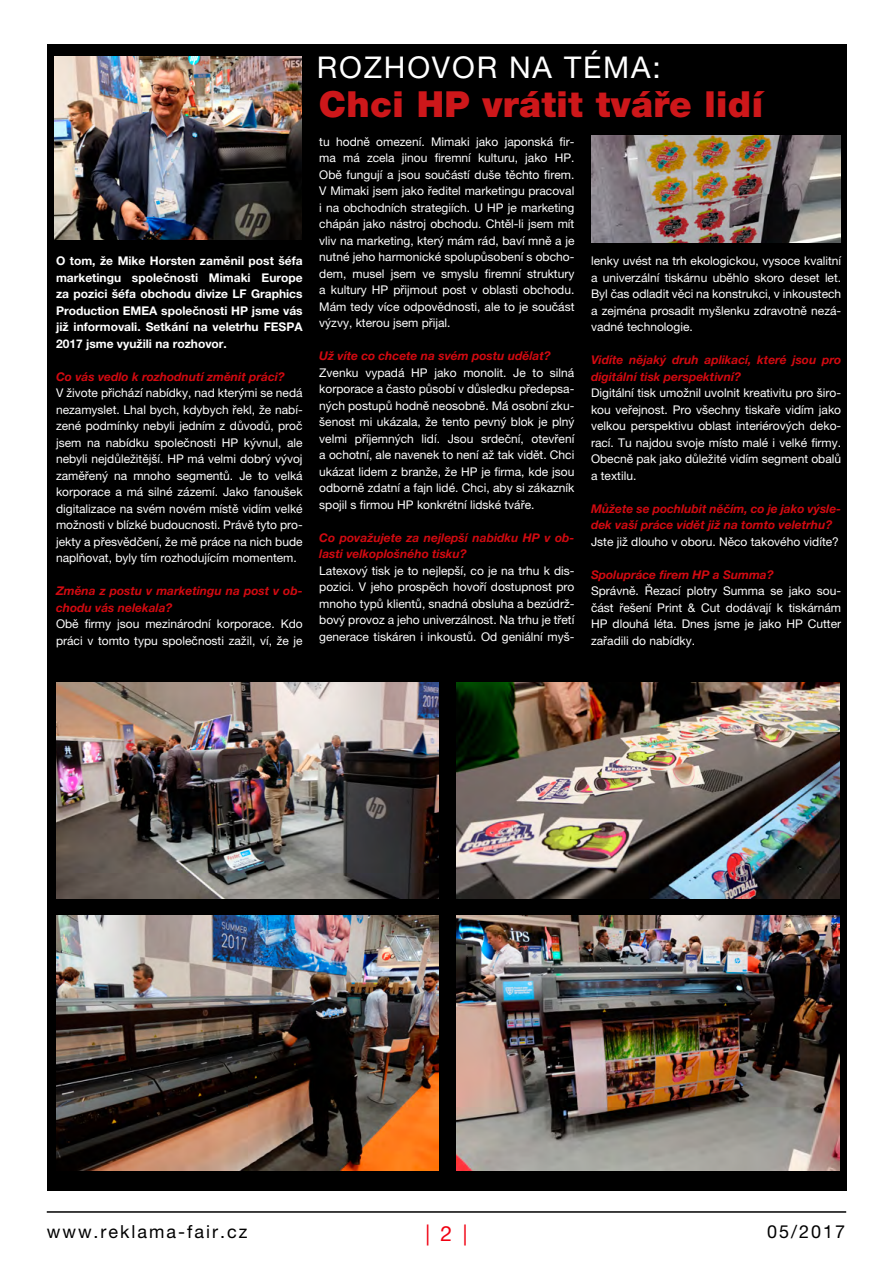
<style>
.page{position:relative;width:893px;height:1263px;background:#fff}
.page>*{position:absolute;margin:0;border:0;box-sizing:border-box;transform-origin:0 0}
.t1{font:900 36px "Helvetica Neue LT Pro";letter-spacing:.01em;color:#cd171a}
.t2{font:30px "Helvetica Neue LT Pro";letter-spacing:.06em;color:#fff}
.t3{font:21px "Helvetica Neue LT Pro";color:#f00011}
.t4{font:18px "Helvetica Neue LT Pro";letter-spacing:.11em;color:#000}
.t5{font:12px/16.5px "Helvetica Neue LT Pro";color:#fff;text-align:justify}
.t6{font:italic 700 12px/16.5px "Helvetica Neue LT Pro";color:#d20a11}
.t7{font:700 12px/16.5px "Helvetica Neue LT Pro";color:#fff;text-align:justify}
</style>
<div class="page">
<hr style="left:47px;top:1211px;width:799px;height:2px;background:#000">
<div style="left:47px;top:45px;width:799px;height:1146px;background:#000"></div>
<img style="left:457px;top:915px;width:382px;height:255px">
<img style="left:56px;top:915px;width:383px;height:255px">
<img style="left:55px;top:56px;width:247px;height:184px">
<img style="left:592px;top:135px;width:248px;height:107px">
<img style="left:457px;top:682px;width:382px;height:216px">
<img style="left:56px;top:682px;width:383px;height:216px">
<p class="t7" style="left:56px;top:252px;width:248px">O tom, že Mike Horsten zaměnil post šéfa marketingu společnosti Mimaki Europe za pozici šéfa obchodu divize LF Graphics Production EMEA společnosti HP jsme vás již informovali. Setkání na veletrhu FESPA 2017 jsme využili na rozhovor.</p>
<p class="t6" style="left:56px;top:368px;width:230px">Co vás vedlo k rozhodnutí změnit práci?</p>
<p class="t5" style="left:56px;top:384px;width:248px">V živote přichází nabídky, nad kterými se nedá nezamyslet. Lhal bych, kdybych řekl, že nabí&shy;zené podmínky nebyli jedním z důvodů, proč jsem na nabídku společnosti HP kývnul, ale nebyli nejdůležitější. HP má velmi dobrý vývoj zaměřený na mnoho segmentů. Je to velká korporace a má silné zázemí. Jako fanoušek digitalizace na svém novém místě vidím velké možnosti v blízké budoucnosti. Právě tyto pro&shy;jekty a přesvědčení, že mě práce na nich bude naplňovat, byly tím rozhodujícím momentem.</p>
<p class="t6" style="left:56px;top:582px;width:248px">Změna z postu v marketingu na post v ob&shy;chodu vás nelekala?</p>
<p class="t5" style="left:56px;top:615px;width:248px">Obě firmy jsou mezinárodní korporace. Kdo práci v tomto typu společnosti zažil, ví, že je</p>
<h2 class="t2" style="left:317px;top:49px;width:345px">ROZHOVOR NA TÉMA:</h2>
<h1 class="t1" style="left:319px;top:83px;width:446px">Chci HP vrátit tváře lidí</h1>
<p class="t5" style="left:319px;top:133px;width:257px">tu hodně omezení. Mimaki jako japonská fir&shy;ma má zcela jinou firemní kulturu, jako HP.<br>Obě fungují a jsou součástí duše těchto firem.<br>V Mimaki jsem jako ředitel marketingu pracoval i na obchodních strategiích. U HP je marketing chápán jako nástroj obchodu. Chtěl-li jsem mít vliv na marketing, který mám rád, baví mně a je nutné jeho harmonické spolupůsobení s obcho&shy;dem, musel jsem ve smyslu firemní struktury a kultury HP přijmout post v oblasti obchodu.<br>Mám tedy více odpovědnosti, ale to je součást výzvy, kterou jsem přijal.</p>
<p class="t6" style="left:319px;top:347px;width:233px">Už víte co chcete na svém postu udělat?</p>
<p class="t5" style="left:319px;top:364px;width:257px">Zvenku vypadá HP jako monolit. Je to silná korporace a často působí v důsledku předepsa&shy;ných postupů hodně neosobně. Má osobní zku&shy;šenost mi ukázala, že tento pevný blok je plný velmi příjemných lidí. Jsou srdeční, otevření a ochotní, ale navenek to není až tak vidět. Chci ukázat lidem z branže, že HP je firma, kde jsou odborně zdatní a fajn lidé. Chci, aby si zákazník spojil s firmou HP konkrétní lidské tváře.</p>
<p class="t6" style="left:319px;top:529px;width:257px">Co považujete za nejlepší nabidku HP v ob&shy;lasti velkoplošného tisku?</p>
<p class="t5" style="left:319px;top:562px;width:257px">Latexový tisk je to nejlepší, co je na trhu k dis&shy;pozici. V jeho prospěch hovoří dostupnost pro mnoho typů klientů, snadná obsluha a bezúdrž&shy;bový provoz a jeho univerzálnost. Na trhu je třetí generace tiskáren i inkoustů. Od geniální myš-</p>
<p class="t5" style="left:591px;top:252px;width:252px">lenky uvést na trh ekologickou, vysoce kvalitní a univerzální tiskárnu uběhlo skoro deset let.<br>Byl čas odladit věci na konstrukci, v inkoustech a zejména prosadit myšlenku zdravotně nezá&shy;vadné technologie.</p>
<p class="t6" style="left:591px;top:351px;width:252px">Vidíte nějaký druh aplikací, které jsou pro digitální tisk perspektivní?</p>
<p class="t5" style="left:591px;top:384px;width:252px">Digitální tisk umožnil uvolnit kreativitu pro širo&shy;kou veřejnost. Pro všechny tiskaře vidím jako velkou perspektivu oblast interiérových deko&shy;rací. Tu najdou svoje místo malé i velké firmy.<br>Obecně pak jako důležité vidím segment obalů a textilu.</p>
<p class="t6" style="left:591px;top:500px;width:252px">Můžete se pochlubit něčím, co je jako výsle&shy;dek vaší práce vidět již na tomto veletrhu?</p>
<p class="t5" style="left:591px;top:533px;width:249px">Jste již dlouho v oboru. Něco takového vidíte?</p>
<p class="t6" style="left:591px;top:566px;width:184px">Spolupráce firem HP a Summa?</p>
<p class="t5" style="left:591px;top:582px;width:252px">Správně. Řezací plotry Summa se jako sou&shy;část řešení Print &amp; Cut dodávají k tiskárnám HP dlouhá léta. Dnes jsme je jako HP Cutter zařadili do nabídky.</p>
<h3 class="t4" style="left:47px;top:1221px;width:202px">www.reklama-fair.cz</h3>
<h3 class="t3" style="left:425px;top:1220px;width:43px">| 2 |</h3>
<h3 class="t4" style="left:767px;top:1221px;width:79px">05/2017</h3>
</div>
